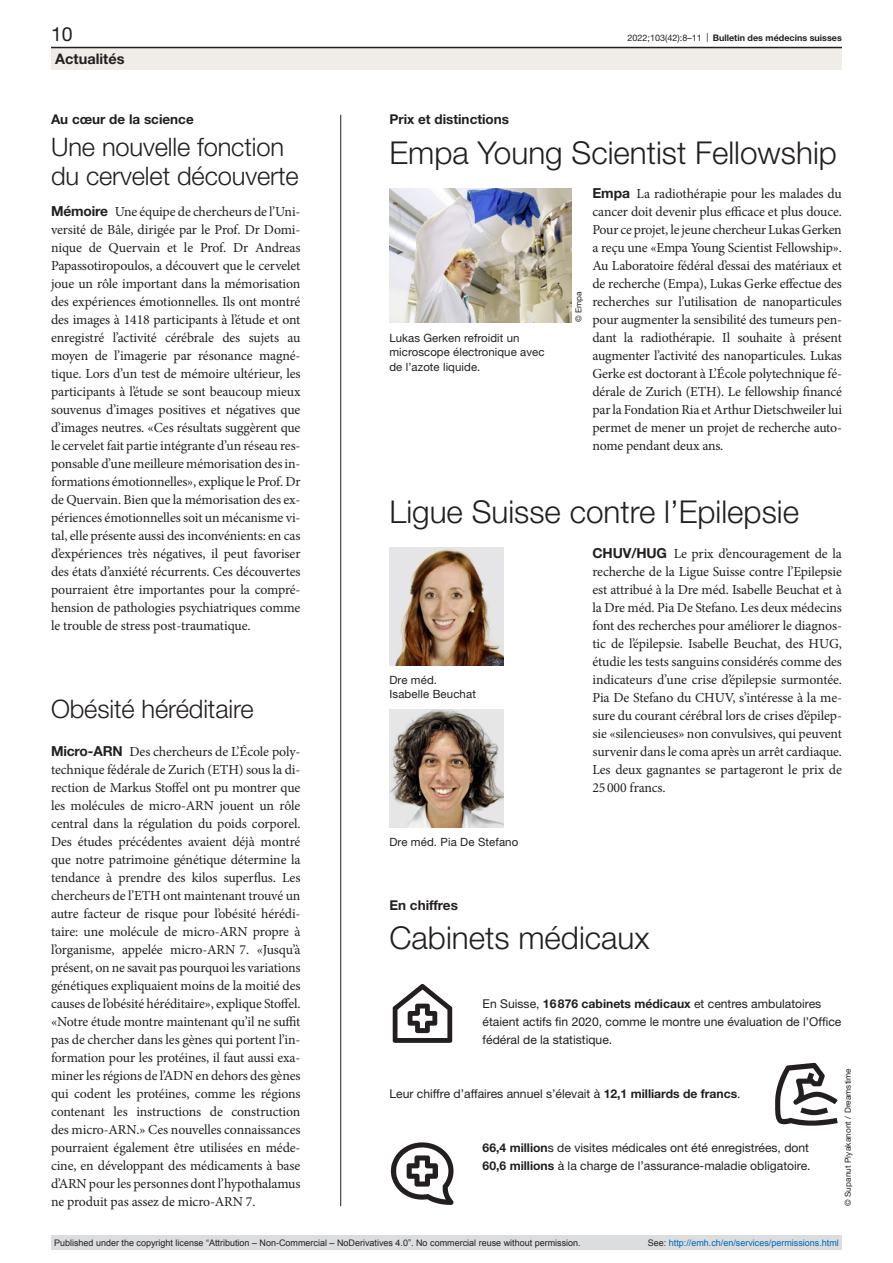
<style>
.page{position:relative;width:893px;height:1263px;background:#fff}
.page>*{position:absolute;margin:0;border:0;box-sizing:border-box;transform-origin:0 0}
.article-title-L21{font:300 31.5px "Helvetica Neue LT Pro";color:#231f20}
.article-title-L17{font:300 25.5px/28.5px "Helvetica Neue LT Pro";letter-spacing:-.005em;color:#231f20}
.t1{font:19.5px "Helvetica Neue LT Pro";color:#231f20}
.t2{font:700 14.55px "Helvetica Neue LT Pro";color:#231f20}
.paragraph{font:13.8px/18px "Minion Pro";letter-spacing:-.015em;color:#231f20;text-align:justify}
.pre-heading{font:700 13.5px "Helvetica Neue LT Pro";color:#231f20}
.box-paragraph{font:12.15px/18px "Helvetica Neue LT Pro";color:#231f20}
.figure-caption{font:11.4px/14.2px "Helvetica Neue LT Pro";letter-spacing:.005em;color:#231f20}
.t3{font:9px "Arial";color:#231f20}
.t4{font:9px "Arial";color:#0066b3}
.t5{font:700 9px "Helvetica Neue LT Pro";color:#231f20}
.credits{font:8.25px "Helvetica Neue LT Pro";letter-spacing:.01em;color:#231f20}
.s1{font-weight:400}
.s2{font-family:"Helvetica Neue LT Pro";font-weight:700}
.s3{font-weight:700}
.s4{color:#231f20}
</style>
<div class="page">
<hr style="left:340px;top:115px;width:1px;height:1091px;background:#231f20">
<img style="left:389px;top:548px;width:115px;height:118px">
<img style="left:389px;top:709px;width:115px;height:118px">
<img style="left:389px;top:188px;width:182px;height:135px">
<img style="left:392px;top:983px;width:61px;height:60px">
<img style="left:390px;top:1142px;width:64px;height:63px">
<img style="left:775px;top:1062px;width:63px;height:63px">
<div style="left:51px;top:48px;width:791px;height:22px;background:#f0ece7"></div>
<hr style="left:51px;top:47px;width:791px;height:1px;background:#231f20">
<div style="left:51px;top:1235px;width:791px;height:15px;background:#dcdddf"></div>
<h3 class="t1" style="left:51px;top:22px;width:23px">10</h3>
<p class="t5" style="left:628px;top:32px;width:216px"><span class="s1">2022;103(42):8–11 |</span> Bulletin des médecins suisses</p>
<p class="t2" style="left:55px;top:49px;width:71px">Actualités</p>
<p class="pre-heading" style="left:51px;top:111px;width:144px">Au cœur de la science</p>
<p class="article-title-L17" style="left:51px;top:132px;width:249px">Une nouvelle fonction du cervelet découverte</p>
<p class="paragraph" style="left:51px;top:203px;width:251px"><span class="s2">Mémoire</span> Une équipe de chercheurs de l’Uni&shy;versité de Bâle, dirigée par le Prof. Dr Domi&shy;nique de Quervain et le Prof. Dr Andreas Papassotiropoulos, a découvert que le cervelet joue un rôle important dans la mémorisation des expériences émotionnelles. Ils ont montré des images à 1418 participants à l’étude et ont enregistré l’activité cérébrale des sujets au moyen de l’imagerie par résonance magné&shy;tique. Lors d’un test de mémoire ultérieur, les participants à l’étude se sont beaucoup mieux souvenus d’images positives et négatives que d’images neutres. «Ces résultats suggèrent que le cervelet fait partie intégrante d’un réseau res&shy;ponsable d’une meilleure mémorisation des in&shy;formations émotionnelles», explique le Prof. Dr de Quervain. Bien que la mémorisation des ex&shy;périences émotionnelles soit un mécanisme vi&shy;tal, elle présente aussi des inconvénients: en cas d’expériences très négatives, il peut favoriser des états d’anxiété récurrents. Ces découvertes pourraient être importantes pour la compré&shy;hension de pathologies psychiatriques comme le trouble de stress post-traumatique.</p>
<p class="article-title-L17" style="left:51px;top:694px;width:204px">Obésité héréditaire</p>
<p class="paragraph" style="left:51px;top:743px;width:251px"><span class="s2">Micro-ARN</span> Des chercheurs de L’École poly&shy;technique fédérale de Zurich (ETH) sous la di&shy;rection de Markus Stoffel ont pu montrer que les molécules de micro-ARN jouent un rôle central dans la régulation du poids corporel.<br>Des études précédentes avaient déjà montré que notre patrimoine génétique détermine la tendance à prendre des kilos superflus. Les chercheurs de l’ETH ont maintenant trouvé un autre facteur de risque pour l’obésité hérédi&shy;taire: une molécule de micro-ARN propre à l’organisme, appelée micro-ARN 7. «Jusqu’à présent, on ne savait pas pourquoi les variations génétiques expliquaient moins de la moitié des causes de l’obésité héréditaire», explique Stoffel. «Notre étude montre maintenant qu’il ne suffit pas de chercher dans les gènes qui portent l’in&shy;formation pour les protéines, il faut aussi exa&shy;miner les régions de l’ADN en dehors des gènes qui codent les protéines, comme les régions contenant les instructions de construction des micro-ARN.» Ces nouvelles connaissances pourraient également être utilisées en méde&shy;cine, en développant des médicaments à base d’ARN pour les personnes dont l’hypothalamus ne produit pas assez de micro-ARN 7.</p>
<p class="pre-heading" style="left:389px;top:111px;width:121px">Prix et distinctions</p>
<p class="article-title-L21" style="left:389px;top:133px;width:449px">Empa Young Scientist Fellowship</p>
<p class="figure-caption" style="left:389px;top:331px;width:157px">Lukas Gerken refroidit un microscope électronique avec de l’azote liquide.</p>
<p class="credits" style="left:573px;top:322px;width:32px;rotate:-90deg">© Empa</p>
<p class="paragraph" style="left:592px;top:185px;width:251px"><span class="s2">Empa</span> La radiothérapie pour les malades du cancer doit devenir plus efficace et plus douce.<br>Pour ce projet, le jeune chercheur Lukas Gerken a reçu une «Empa Young Scientist Fellowship».<br>Au Laboratoire fédéral d’essai des matériaux et de recherche (Empa), Lukas Gerke effectue des recherches sur l’utilisation de nanoparticules pour augmenter la sensibilité des tumeurs pen&shy;dant la radiothérapie. Il souhaite à présent augmenter l’activité des nanoparticules. Lukas Gerke est doctorant à L’École polytechnique fé&shy;dérale de Zurich (ETH). Le fellowship financé par la Fondation Ria et Arthur Dietschweiler lui permet de mener un projet de recherche auto&shy;nome pendant deux ans.</p>
<p class="article-title-L21" style="left:389px;top:492px;width:411px">Ligue Suisse contre l’Epilepsie</p>
<p class="figure-caption" style="left:389px;top:673px;width:88px">Dre méd.<br>Isabelle Beuchat</p>
<p class="figure-caption" style="left:389px;top:835px;width:130px">Dre méd. Pia De Stefano</p>
<p class="paragraph" style="left:592px;top:545px;width:251px"><span class="s2">CHUV/HUG</span> Le prix d’encouragement de la recherche de la Ligue Suisse contre l’Epilepsie est attribué à la Dre méd. Isabelle Beuchat et à la Dre méd. Pia De Stefano. Les deux médecins font des recherches pour améliorer le diagnos&shy;tic de l’épilepsie. Isabelle Beuchat, des HUG, étudie les tests sanguins considérés comme des indicateurs d’une crise d’épilepsie surmontée.<br>Pia De Stefano du CHUV, s’intéresse à la me&shy;sure du courant cérébral lors de crises d’épilep&shy;sie «silencieuses» non convulsives, qui peuvent survenir dans le coma après un arrêt cardiaque.<br>Les deux gagnantes se partageront le prix de 25000 francs.</p>
<p class="pre-heading" style="left:389px;top:896px;width:70px">En chiffres</p>
<p class="article-title-L21" style="left:389px;top:919px;width:262px">Cabinets médicaux</p>
<p class="box-paragraph" style="left:483px;top:994px;width:360px">En Suisse, <span class="s3">16876 cabinets médicaux</span> et centres ambulatoires étaient actifs fin 2020, comme le montre une évaluation de l’Office fédéral de la statistique.</p>
<p class="box-paragraph" style="left:389px;top:1084px;width:353px">Leur chiffre d’affaires annuel s’élevait à <span class="s3">12,1 milliards de francs</span>.</p>
<p class="box-paragraph" style="left:483px;top:1138px;width:329px"><span class="s3">66,4 million</span>s de visites médicales ont été enregistrées, dont<br><span class="s3">60,6 millions</span> à la charge de l’assurance-maladie obligatoire.</p>
<p class="credits" style="left:843px;top:1206px;width:139px;rotate:-90deg">© Supanut Piyakanont / Dreamstime</p>
<p class="t3" style="left:54px;top:1237px;width:528px">Published under the copyright license “Attribution – Non-Commercial – NoDerivatives 4.0”. No commercial reuse without permission.</p>
<p class="t4" style="left:648px;top:1237px;width:193px"><span class="s4">See:</span> http://emh.ch/en/services/permissions.html</p>
</div>
